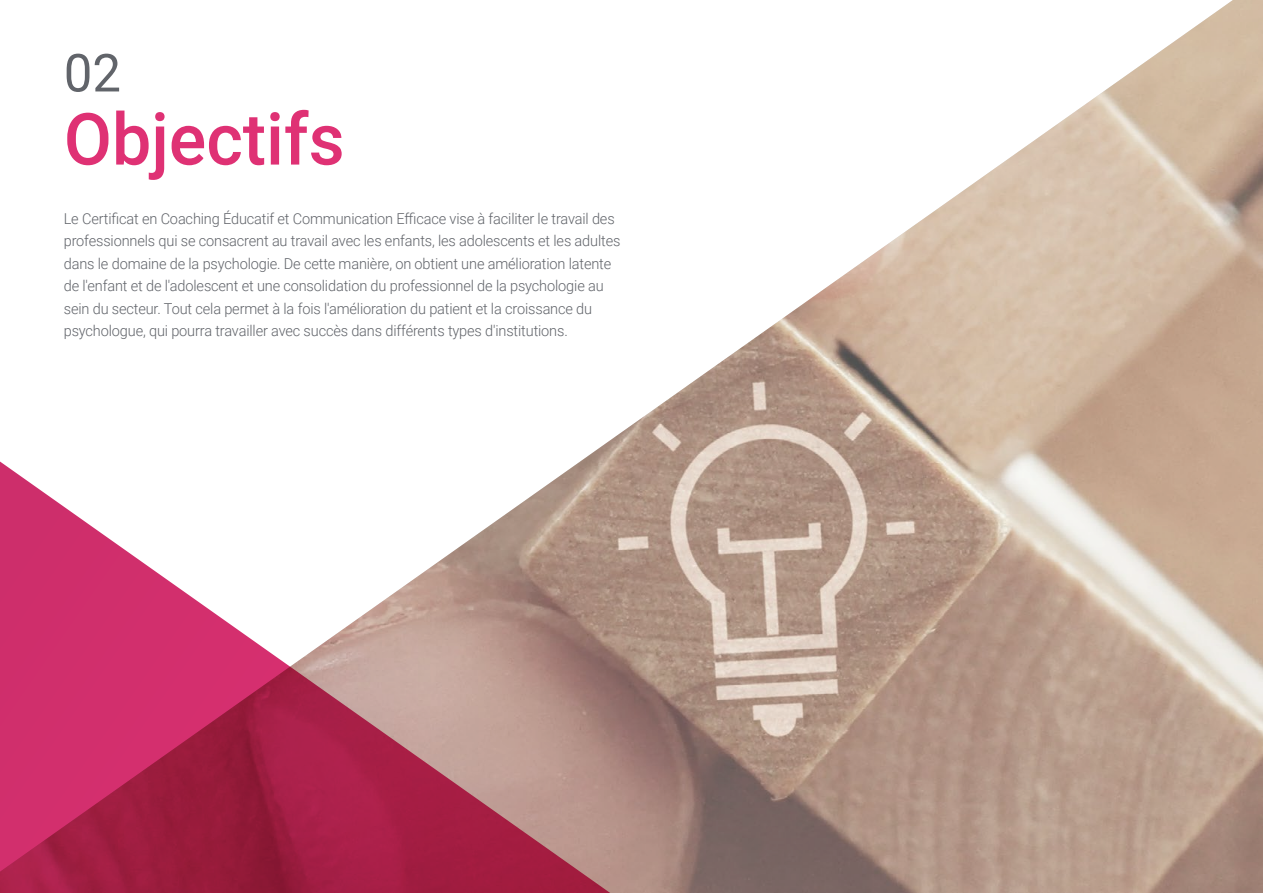
<style>
.page{position:relative;width:1263px;height:893px;background:#fff}
.page>*{position:absolute;margin:0;border:0;box-sizing:border-box;transform-origin:0 0}
.t1{font:500 72px "Roboto";color:#df3174}
.t2{font:52.5px "Roboto";color:#61646a}
.t3{font:300 15px/22.5px "Roboto";letter-spacing:-.01em;color:#61646a}
</style>
<div class="page">
<img style="left:602px;top:0;width:661px;height:893px">
<svg style="left:0;top:446px;width:640px;height:447px"></svg>
<h2 class="t2" style="left:64px;top:36px;width:59px">02</h2>
<h1 class="t1" style="left:64px;top:89px;width:282px">Objectifs</h1>
<p class="t3" style="left:64px;top:207px;width:558px">Le Certificat en Coaching Éducatif et Communication Efficace vise à faciliter le travail des professionnels qui se consacrent au travail avec les enfants, les adolescents et les adultes dans le domaine de la psychologie. De cette manière, on obtient une amélioration latente de l'enfant et de l'adolescent et une consolidation du professionnel de la psychologie au sein du secteur. Tout cela permet à la fois l'amélioration du patient et la croissance du psychologue, qui pourra travailler avec succès dans différents types d'institutions.</p>
</div>
